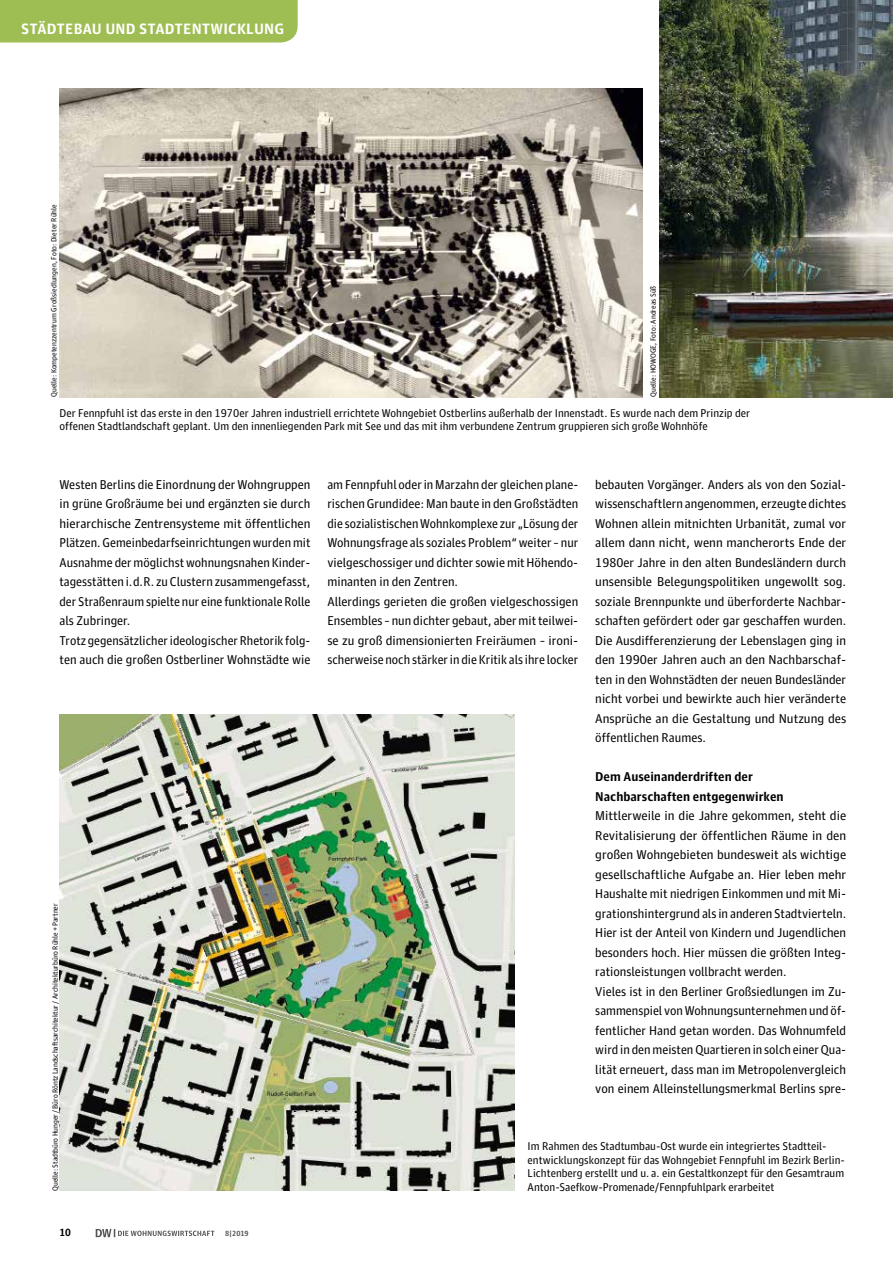
<style>
.page{position:relative;width:893px;height:1263px;background:#fff}
.page>*{position:absolute;margin:0;border:0;box-sizing:border-box;transform-origin:0 0}
.t1{font:700 15px "Guardian Agate Sans 1";letter-spacing:.01em;color:#fff}
.t2{font:12.75px/19.5px "Guardian Agate Sans 1";color:#000}
.t3{font:700 12.75px/19.5px "Guardian Agate Sans 1";color:#000}
.t4{font:11.25px/13.5px "Guardian Agate Sans 1";color:#000}
.t5{font:700 10.5px "Guardian Agate Sans 1";color:#000}
.t6{font:7.5px "Guardian Agate Sans 1";letter-spacing:-.01em;color:#000}
.t7{font:700 7.5px "Guardian Agate Sans 1";color:#565655}
</style>
<div class="page">
<svg style="left:96px;top:1229px;width:118px;height:8px"></svg>
<img style="left:60px;top:89px;width:582px;height:308px">
<img style="left:60px;top:714px;width:454px;height:477px">
<img style="left:659px;top:0;width:234px;height:397px">
<div style="left:0;top:0;width:298px;height:43px;background:#9ebd52"></div>
<p class="t1" style="left:21px;top:18px;width:264px">STÄDTEBAU UND STADTENTWICKLUNG</p>
<p class="t6" style="left:49px;top:397px;width:194px;rotate:-90deg">Quelle: Kompetenzzentrum Großsiedlungen, Foto: Dieter Rühle</p>
<p class="t6" style="left:648px;top:397px;width:113px;rotate:-90deg">Quelle: HOWOGE, Foto: Andreas Süß</p>
<p class="t4" style="left:60px;top:405px;width:692px">Der Fennpfuhl ist das erste in den 1970er Jahren industriell errichtete Wohngebiet Ostberlins außerhalb der Innenstadt. Es wurde nach dem Prinzip der offenen Stadtlandschaft geplant. Um den innenliegenden Park mit See und das mit ihm verbundene Zentrum gruppieren sich große Wohnhöfe</p>
<p class="t2" style="left:327px;top:473px;width:252px">am Fennpfuhl oder in Marzahn der gleichen plane&shy;rischen Grundidee: Man baute in den Großstädten die sozialistischen Wohnkomplexe zur „Lösung der Wohnungsfrage als soziales Problem“ weiter – nur vielgeschossiger und dichter sowie mit Höhendo&shy;minanten in den Zentren.<br>Allerdings gerieten die großen vielgeschossigen Ensembles – nun dichter gebaut, aber mit teilwei&shy;se zu groß dimensionierten Freiräumen – ironi&shy;scherweise noch stärker in die Kritik als ihre locker</p>
<p class="t2" style="left:60px;top:473px;width:252px">Westen Berlins die Einordnung der Wohngruppen in grüne Großräume bei und ergänzten sie durch hierarchische Zentrensysteme mit öffentlichen Plätzen. Gemeinbedarfseinrichtungen wurden mit Ausnahme der möglichst wohnungsnahen Kinder&shy;tagesstätten i. d. R. zu Clustern zusammengefasst, der Straßenraum spielte nur eine funktionale Rolle als Zubringer.<br>Trotz gegensätzlicher ideologischer Rhetorik folg&shy;ten auch die großen Ostberliner Wohnstädte wie</p>
<p class="t2" style="left:595px;top:473px;width:252px;text-align:justify">bebauten Vorgänger. Anders als von den Sozial&shy;wissenschaftlern angenommen, erzeugte dichtes Wohnen allein mitnichten Urbanität, zumal vor allem dann nicht, wenn mancherorts Ende der 1980er Jahre in den alten Bundesländern durch unsensible Belegungspolitiken ungewollt sog. soziale Brennpunkte und überforderte Nachbar&shy;schaften gefördert oder gar geschaffen wurden.<br>Die Ausdifferenzierung der Lebenslagen ging in den 1990er Jahren auch an den Nachbarschaf&shy;ten in den Wohnstädten der neuen Bundesländer nicht vorbei und bewirkte auch hier veränderte Ansprüche an die Gestaltung und Nutzung des öffentlichen Raumes.</p>
<p class="t3" style="left:595px;top:766px;width:190px">Dem Auseinanderdriften der<br>Nachbarschaften entgegenwirken</p>
<p class="t2" style="left:595px;top:805px;width:252px">Mittlerweile in die Jahre gekommen, steht die Revitalisierung der öffentlichen Räume in den großen Wohngebieten bundesweit als wichtige gesellschaftliche Aufgabe an. Hier leben mehr Haushalte mit niedrigen Einkommen und mit Mi&shy;grationshintergrund als in anderen Stadtvierteln.<br>Hier ist der Anteil von Kindern und Jugendlichen besonders hoch. Hier müssen die größten Integ&shy;rationsleistungen vollbracht werden.<br>Vieles ist in den Berliner Großsiedlungen im Zu&shy;sammenspiel von Wohnungsunternehmen und öf&shy;fentlicher Hand getan worden. Das Wohnumfeld wird in den meisten Quartieren in solch einer Qua&shy;lität erneuert, dass man im Metropolenvergleich von einem Alleinstellungsmerkmal Berlins spre-</p>
<p class="t6" style="left:50px;top:1191px;width:289px;rotate:-90deg">Quelle: Stadtbüro Hunger / Büro Röntz Landschaftsarchitektur / Architekturbüro Rühle + Partner</p>
<p class="t4" style="left:528px;top:1139px;width:319px">Im Rahmen des Stadtumbau-Ost wurde ein integriertes Stadtteil&shy;entwicklungskonzept für das Wohngebiet Fennpfuhl im Bezirk Berlin-Lichtenberg erstellt und u. a. ein Gestaltkonzept für den Gesamtraum Anton-Saefkow-Promenade/Fennpfuhlpark erarbeitet</p>
<p class="t5" style="left:60px;top:1225px;width:13px">10</p>
<p class="t7" style="left:225px;top:1228px;width:25px">8 | 2019</p>
</div>
